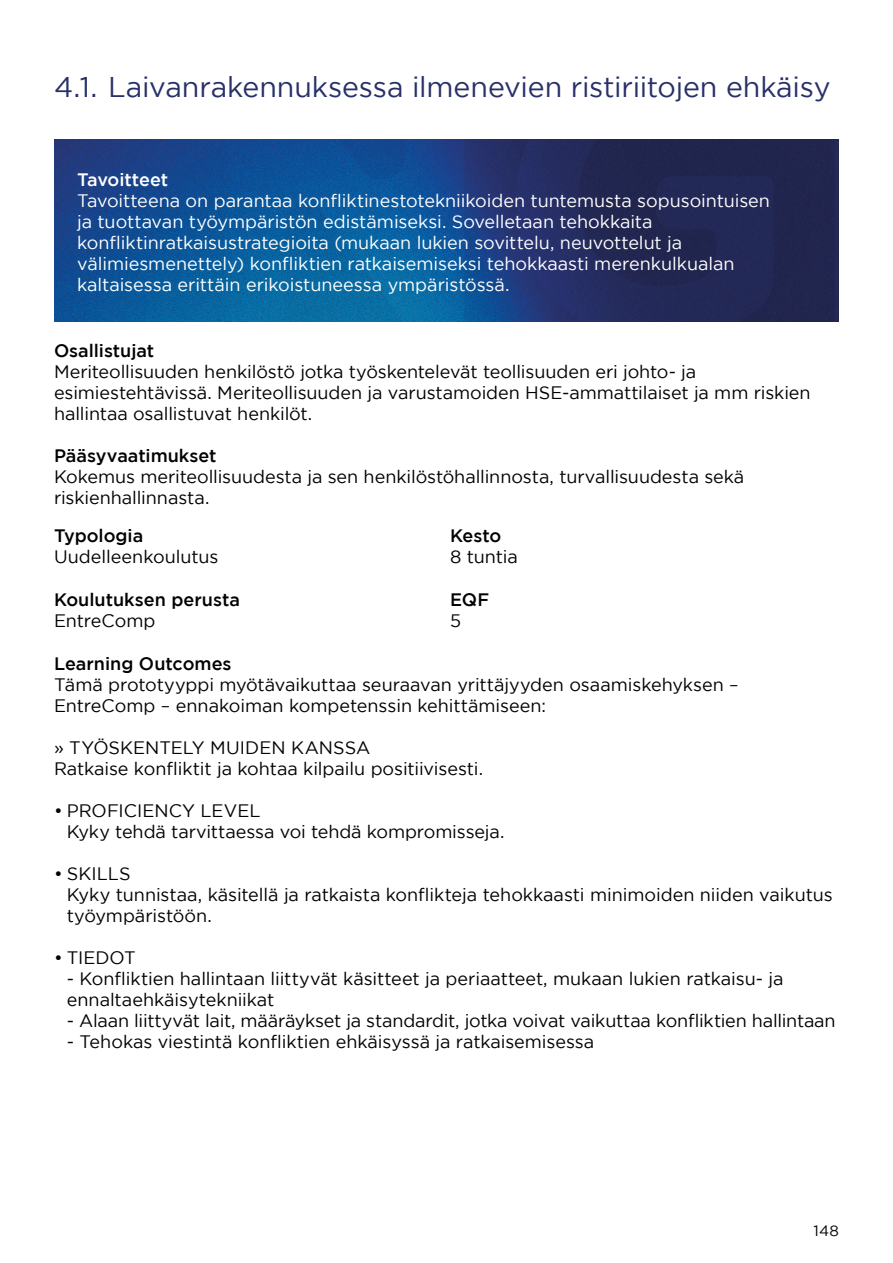
<style>
.page{position:relative;width:893px;height:1263px;background:#fff}
.page>*{position:absolute;margin:0;border:0;box-sizing:border-box;transform-origin:0 0}
.t1{font:28.5px "Gotham";letter-spacing:-.005em;color:#273069}
.t2{font:18px/21px "Gotham";letter-spacing:-.005em;color:#020203}
.t3{font:18px/21px "Gotham";letter-spacing:-.005em;color:#fff}
.t4{font:500 18px "Gotham";color:#020203}
.t5{font:500 18px "Gotham";letter-spacing:-.005em;color:#fff}
.t6{font:15px "Gotham";color:#020203}
</style>
<div class="page">
<img style="left:54px;top:139px;width:785px;height:183px">
<p class="t1" style="left:54px;top:71px;width:778px">4.1. Laivanrakennuksessa ilmenevien ristiriitojen ehkäisy</p>
<p class="t5" style="left:77px;top:169px;width:93px">Tavoitteet</p>
<p class="t3" style="left:77px;top:190px;width:694px">Tavoitteena on parantaa konfliktinestotekniikoiden tuntemusta sopusointuisen ja tuottavan työympäristön edistämiseksi. Sovelletaan tehokkaita konfliktinratkaisustrategioita (mukaan lukien sovittelu, neuvottelut ja välimiesmenettely) konfliktien ratkaisemiseksi tehokkaasti merenkulkualan kaltaisessa erittäin erikoistuneessa ympäristössä.</p>
<p class="t4" style="left:54px;top:341px;width:102px">Osallistujat</p>
<p class="t2" style="left:54px;top:361px;width:758px">Meriteollisuuden henkilöstö jotka työskentelevät teollisuuden eri johto- ja esimiestehtävissä. Meriteollisuuden ja varustamoiden HSE-ammattilaiset ja mm riskien hallintaa osallistuvat henkilöt.</p>
<p class="t4" style="left:54px;top:446px;width:164px">Pääsyvaatimukset</p>
<p class="t2" style="left:54px;top:466px;width:692px">Kokemus meriteollisuudesta ja sen henkilöstöhallinnosta, turvallisuudesta sekä riskienhallinnasta.</p>
<p class="t4" style="left:54px;top:525px;width:91px">Typologia</p>
<p class="t2" style="left:54px;top:546px;width:166px">Uudelleenkoulutus</p>
<p class="t4" style="left:450px;top:525px;width:53px">Kesto</p>
<p class="t2" style="left:450px;top:546px;width:69px">8 tuntia</p>
<p class="t4" style="left:54px;top:589px;width:188px">Koulutuksen perusta</p>
<p class="t2" style="left:54px;top:609px;width:103px">EntreComp</p>
<p class="t4" style="left:450px;top:589px;width:41px">EQF</p>
<p class="t2" style="left:450px;top:609px;width:13px">5</p>
<p class="t4" style="left:54px;top:653px;width:179px">Learning Outcomes</p>
<p class="t2" style="left:54px;top:673px;width:686px">Tämä prototyyppi myötävaikuttaa seuraavan yrittäjyyden osaamiskehyksen –<br>EntreComp – ennakoiman kompetenssin kehittämiseen:</p>
<p class="t2" style="left:54px;top:736px;width:318px">» TYÖSKENTELY MUIDEN KANSSA</p>
<p class="t2" style="left:54px;top:757px;width:431px">Ratkaise konfliktit ja kohtaa kilpailu positiivisesti.</p>
<p class="t2" style="left:67px;top:799px;width:439px;text-indent:-13px">• PROFICIENCY LEVEL<br>Kyky tehdä tarvittaessa voi tehdä kompromisseja.</p>
<p class="t2" style="left:67px;top:862px;width:768px;text-indent:-13px">• SKILLS<br>Kyky tunnistaa, käsitellä ja ratkaista konflikteja tehokkaasti minimoiden niiden vaikutus työympäristöön.</p>
<p class="t2" style="left:54px;top:946px;width:83px">• TIEDOT</p>
<p class="t2" style="left:67px;top:967px;width:718px">- Konfliktien hallintaan liittyvät käsitteet ja periaatteet, mukaan lukien ratkaisu- ja ennaltaehkäisytekniikat</p>
<p class="t2" style="left:67px;top:1009px;width:770px">- Alaan liittyvät lait, määräykset ja standardit, jotka voivat vaikuttaa konfliktien hallintaan</p>
<p class="t2" style="left:67px;top:1030px;width:529px">- Tehokas viestintä konfliktien ehkäisyssä ja ratkaisemisessa</p>
<p class="t6" style="left:814px;top:1223px;width:27px">148</p>
</div>
